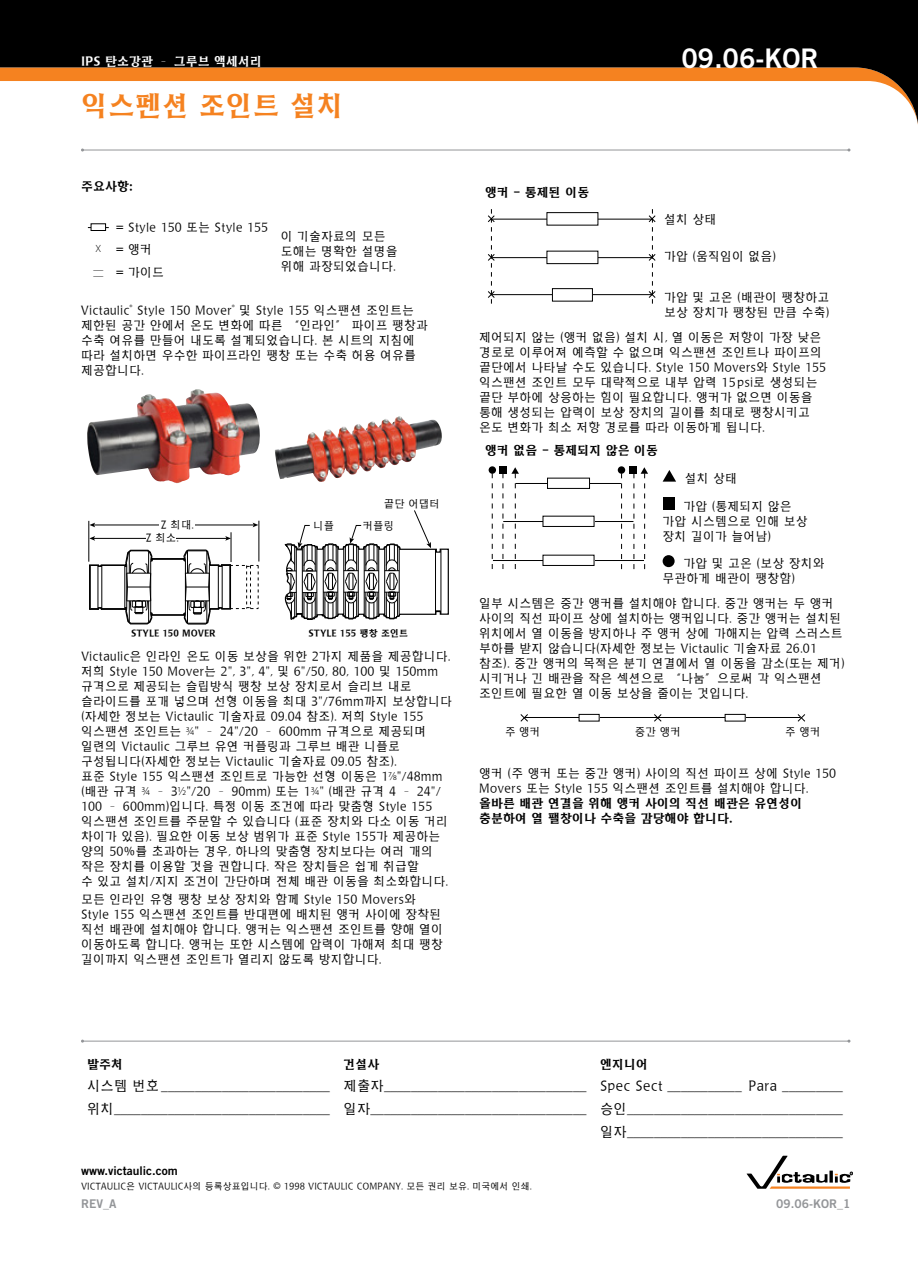
<style>
.page{position:relative;width:918px;height:1263px;background:#fff}
.page>*{position:absolute;margin:0;border:0;box-sizing:border-box;transform-origin:0 0}
.t1{font:700 27px "HY Buwha L";color:#f58220}
.t2{font:27px "Trade Gothic LT Std Bd 2";color:#fff}
.t3{font:300 13.5px/22.6px "HY Buwha L";color:#000;text-align:right}
.t4{font:300 12px/15px "HY Buwha L";color:#000}
.t5{font:700 12px/15px "HY Buwha L";color:#000}
.t6{font:12px "Trade Gothic LT Std Bd 2";color:#000}
.t7{font:12px "Trade Gothic LT Std Bd 2";color:#939598}
.t8{font:700 12px "HY Buwha L";color:#fff}
.t9{font:300 10.65px "HY Buwha L";color:#000}
.t10{font:300 10.5px/13.4px "HY Buwha L";color:#000}
.t11{font:300 10.5px "Myriad Pro";color:#000}
.t12{font:300 9px "HY Buwha L";color:#000}
.t13{font:700 9px "HY Buwha L";color:#000}
.s1{font-family:"Myriad Pro";font-size:10.5px}
.s2{font-family:"Myriad Pro"}
.s3{font-family:"Trade Gothic LT Std"}
</style>
<div class="page">
<div style="left:91px;top:223px;width:15px;height:8px;border:1px solid #000"></div>
<img style="left:87px;top:389px;width:173px;height:94px">
<img style="left:275px;top:416px;width:124px;height:66px">
<hr style="left:93px;top:538px;width:134px;height:1px;background:#000">
<svg style="left:225px;top:536px;width:6px;height:5px"></svg>
<svg style="left:90px;top:536px;width:5px;height:5px"></svg>
<hr style="left:259px;top:521px;width:1px;height:40px;background:#000">
<hr style="left:89px;top:521px;width:1px;height:41px;background:#000">
<div style="left:146px;top:533px;width:29px;height:9px;background:#fff"></div>
<hr style="left:94px;top:525px;width:160px;height:1px;background:#000">
<svg style="left:253px;top:523px;width:5px;height:4px"></svg>
<svg style="left:89px;top:523px;width:6px;height:4px"></svg>
<div style="left:159px;top:520px;width:36px;height:9px;background:#fff"></div>
<hr style="left:231px;top:532px;width:1px;height:30px;background:#000">
<svg style="left:88px;top:549px;width:171px;height:76px"></svg>
<svg style="left:284px;top:510px;width:165px;height:110px"></svg>
<hr style="left:491px;top:219px;width:161px;height:1px;background:#000">
<hr style="left:491px;top:257px;width:161px;height:1px;background:#000">
<hr style="left:491px;top:294px;width:162px;height:1px;background:#000">
<div style="left:547px;top:212px;width:51px;height:13px;background:#fff;border:1px solid #000"></div>
<div style="left:547px;top:251px;width:51px;height:13px;background:#fff"></div>
<div style="left:547px;top:251px;width:51px;height:13px;border:1px solid #000"></div>
<div style="left:552px;top:289px;width:40px;height:12px;background:#fff"></div>
<div style="left:552px;top:288px;width:41px;height:13px;border:1px solid #000"></div>
<svg style="left:488px;top:209px;width:7px;height:95px"></svg>
<svg style="left:648px;top:209px;width:8px;height:95px"></svg>
<hr style="left:516px;top:483px;width:105px;height:1px;background:#000">
<hr style="left:503px;top:521px;width:130px;height:1px;background:#000">
<hr style="left:493px;top:560px;width:151px;height:1px;background:#000">
<div style="left:548px;top:478px;width:42px;height:10px;background:#fff"></div>
<div style="left:547px;top:478px;width:43px;height:11px;border:1px solid #000"></div>
<div style="left:543px;top:516px;width:51px;height:10px;background:#fff"></div>
<div style="left:543px;top:516px;width:51px;height:11px;border:1px solid #000"></div>
<div style="left:543px;top:555px;width:51px;height:10px;background:#fff"></div>
<div style="left:543px;top:555px;width:51px;height:11px;border:1px solid #000"></div>
<svg style="left:503px;top:474px;width:1px;height:95px"></svg>
<svg style="left:492px;top:474px;width:1px;height:95px"></svg>
<svg style="left:621px;top:474px;width:1px;height:96px"></svg>
<svg style="left:634px;top:474px;width:1px;height:96px"></svg>
<div style="left:499px;top:466px;width:8px;height:8px;background:#000"></div>
<div style="left:489px;top:466px;width:7px;height:8px;background:#000;border-radius:50%"></div>
<svg style="left:511px;top:467px;width:8px;height:102px"></svg>
<div style="left:630px;top:466px;width:7px;height:8px;background:#000"></div>
<div style="left:618px;top:466px;width:7px;height:8px;background:#000;border-radius:50%"></div>
<svg style="left:641px;top:467px;width:7px;height:103px"></svg>
<svg style="left:663px;top:470px;width:13px;height:12px"></svg>
<div style="left:663px;top:498px;width:12px;height:12px;background:#000"></div>
<div style="left:663px;top:555px;width:12px;height:12px;background:#000;border-radius:50%"></div>
<hr style="left:525px;top:717px;width:275px;height:1px;background:#000">
<div style="left:579px;top:714px;width:20px;height:7px;background:#fff"></div>
<div style="left:579px;top:714px;width:21px;height:7px;border:1px solid #000"></div>
<div style="left:725px;top:714px;width:20px;height:7px;background:#fff"></div>
<div style="left:725px;top:714px;width:21px;height:7px;border:1px solid #000"></div>
<svg style="left:520px;top:714px;width:8px;height:8px"></svg>
<svg style="left:654px;top:714px;width:8px;height:8px"></svg>
<svg style="left:797px;top:714px;width:9px;height:8px"></svg>
<hr style="left:82px;top:150px;width:767px;height:1px;background:#939598">
<svg style="left:0;top:0;width:918px;height:125px;fill:#000"></svg>
<svg style="left:747px;top:1156px;width:106px;height:33px"></svg>
<hr style="left:82px;top:1041px;width:767px;height:1px;background:#939598">
<p class="t8" style="left:81px;top:55px;width:183px">IPS 탄소강관 – 그루브 액세서리</p>
<h1 class="t2" style="left:681px;top:42px;width:139px">09.06-KOR</h1>
<h1 class="t1" style="left:81px;top:92px;width:264px">익스펜션 조인트 설치</h1>
<p class="t5" style="left:81px;top:179px;width:53px">주요사항:</p>
<p class="t4" style="left:116px;top:220px;width:154px">= Style 150 또는 Style 155</p>
<p class="t4" style="left:281px;top:229px;width:118px">이 기술자료의 모든 도해는 명확한 설명을 위해 과장되었습니다.</p>
<p class="t4" style="left:95px;top:242px;width:58px"><span class="s1">X</span> = 앵커</p>
<p class="t11" style="left:93px;top:263px;width:12px">—</p>
<p class="t4" style="left:93px;top:265px;width:73px"><sub>—</sub> = 가이드</p>
<p class="t4" style="left:81px;top:303px;width:349px">Victaulic<sup>®</sup> Style 150 Mover<sup>®</sup> 및 Style 155 익스팬션 조인트는 제한된 공간 안에서 온도 변화에 따른 “인라인” 파이프 팽창과 수축 여유를 만들어 내도록 설계되었습니다. 본 시트의 지침에 따라 설치하면 우수한 파이프라인 팽창 또는 수축 허용 여유를 제공합니다.</p>
<p class="t10" style="left:146px;top:518px;width:50px;text-indent:15px">Z 최대.<br>Z 최소.</p>
<p class="t10" style="left:384px;top:497px;width:57px">끝단 어댑터</p>
<p class="t10" style="left:313px;top:519px;width:22px">니플</p>
<p class="t10" style="left:363px;top:519px;width:33px">커플링</p>
<p class="t4" style="left:81px;top:622px;width:371px;line-height:22.6px;text-indent:236px">설명을 위한 확대도<br>Victaulic은 인라인 온도 이동 보상을 위한 2가지 제품을 제공합니다.</p>
<p class="t4" style="left:81px;top:664px;width:373px">저희 Style 150 Mover는 2", 3", 4", 및 6"/50, 80, 100 및 150mm 규격으로 제공되는 슬립방식 팽창 보상 장치로서 슬리브 내로 슬라이드를 포개 넣으며 선형 이동을 최대 3"/76mm까지 보상합니다 (자세한 정보는 Victaulic 기술자료 09.04 참조). 저희 Style 155 익스팬션 조인트는 <span class="s2">3/4</span>" – 24"/20 – 600mm 규격으로 제공되며 일련의 Victaulic 그루브 유연 커플링과 그루브 배관 니플로 구성됩니다(자세한 정보는 Victaulic 기술자료 09.05 참조).<br>표준 Style 155 익스팬션 조인트로 가능한 선형 이동은 1<span class="s2">7/8</span>"/48mm (배관 규격 <span class="s2">3/4</span> – 3<span class="s2">1/2</span>"/20 – 90mm) 또는 1<span class="s2">3/4</span>" (배관 규격 4 – 24"/ 100 – 600mm)입니다. 특정 이동 조건에 따라 맞춤형 Style 155 익스팬션 조인트를 주문할 수 있습니다 (표준 장치와 다소 이동 거리 차이가 있음). 필요한 이동 보상 범위가 표준 Style 155가 제공하는 양의 50%를 초과하는 경우, 하나의 맞춤형 장치보다는 여러 개의 작은 장치를 이용할 것을 권합니다. 작은 장치들은 쉽게 취급할<br>수 있고 설치/지지 조건이 간단하며 전체 배관 이동을 최소화합니다.</p>
<p class="t4" style="left:81px;top:891px;width:364px">모든 인라인 유형 팽창 보상 장치와 함께 Style 150 Movers와 Style 155 익스팬션 조인트를 반대편에 배치된 앵커 사이에 장착된 직선 배관에 설치해야 합니다. 앵커는 익스팬션 조인트를 향해 열이 이동하도록 합니다. 앵커는 또한 시스템에 압력이 가해져 최대 팽창 길이까지 익스팬션 조인트가 열리지 않도록 방지합니다.</p>
<p class="t13" style="left:309px;top:629px;width:101px">STYLE 155 팽창 조인트</p>
<p class="t13" style="left:131px;top:629px;width:86px">STYLE 150 MOVER</p>
<p class="t5" style="left:485px;top:185px;width:106px">앵커 - 통제된 이동</p>
<p class="t4" style="left:664px;top:212px;width:54px">설치 상태</p>
<p class="t4" style="left:664px;top:249px;width:114px">가압 (움직임이 없음)</p>
<p class="t4" style="left:664px;top:290px;width:167px">가압 및 고온 (배관이 팽창하고 보상 장치가 팽창된 만큼 수축)</p>
<p class="t4" style="left:479px;top:330px;width:349px">제어되지 않는 (앵커 없음) 설치 시, 열 이동은 저항이 가장 낮은 경로로 이루어져 예측할 수 없으며 익스팬션 조인트나 파이프의 끝단에서 나타날 수도 있습니다. Style 150 Movers와 Style 155 익스팬션 조인트 모두 대략적으로 내부 압력 15psi로 생성되는 끝단 부하에 상응하는 힘이 필요합니다. 앵커가 없으면 이동을 통해 생성되는 압력이 보상 장치의 길이를 최대로 팽창시키고 온도 변화가 최소 저항 경로를 따라 이동하게 됩니다.</p>
<p class="t5" style="left:485px;top:443px;width:174px">앵커 없음 - 통제되지 않은 이동</p>
<p class="t4" style="left:685px;top:471px;width:54px">설치 상태</p>
<p class="t4" style="left:663px;top:499px;width:147px;text-indent:21px">가압 (통제되지 않은 가압 시스템으로 인해 보상 장치 길이가 늘어남)</p>
<p class="t4" style="left:663px;top:556px;width:164px;text-indent:21px">가압 및 고온 (보상 장치와 무관하게 배관이 팽창함)</p>
<p class="t4" style="left:479px;top:596px;width:367px">일부 시스템은 중간 앵커를 설치해야 합니다. 중간 앵커는 두 앵커 사이의 직선 파이프 상에 설치하는 앵커입니다. 중간 앵커는 설치된 위치에서 열 이동을 방지하나 주 앵커 상에 가해지는 압력 스러스트 부하를 받지 않습니다(자세한 정보는 Victaulic 기술자료 26.01 참조). 중간 앵커의 목적은 분기 연결에서 열 이동을 감소(또는 제거) 시키거나 긴 배관을 작은 섹션으로 “나눔”으로써 각 익스팬션 조인트에 필요한 열 이동 보상을 줄이는 것입니다.</p>
<p class="t9" style="left:505px;top:726px;width:37px">주 앵커</p>
<p class="t9" style="left:635px;top:726px;width:48px">중간 앵커</p>
<p class="t9" style="left:785px;top:726px;width:37px">주 앵커</p>
<p class="t4" style="left:479px;top:766px;width:359px">앵커 (주 앵커 또는 중간 앵커) 사이의 직선 파이프 상에 Style 150<br>Movers 또는 Style 155 익스팬션 조인트를 설치해야 합니다.</p>
<p class="t5" style="left:479px;top:796px;width:325px">올바른 배관 연결을 위해 앵커 사이의 직선 배관은 유연성이 충분하여 열 팰창이나 수축을 감당해야 합니다.</p>
<p class="t5" style="left:87px;top:1057px;width:37px">발주처</p>
<p class="t5" style="left:344px;top:1057px;width:37px">건설사</p>
<p class="t5" style="left:600px;top:1057px;width:49px">엔지니어</p>
<p class="t3" style="left:87px;top:1075px;width:757px">시스템 번호_________________________ 제출자______________________________ Spec Sect ___________ Para _________ 위치________________________________ 일자________________________________ 승인________________________________ 일자________________________________</p>
<p class="t6" style="left:81px;top:1164px;width:98px">www.victaulic.com</p>
<p class="t12" style="left:81px;top:1182px;width:453px">VICTAULIC은 VICTAULIC사의 등록상표입니다. <span class="s3">©</span> 1998 VICTAULIC COMPANY. 모든 권리 보유. 미국에서 인쇄.</p>
<p class="t7" style="left:81px;top:1197px;width:37px">REV_A</p>
<p class="t7" style="left:776px;top:1197px;width:76px">09.06-KOR_1</p>
</div>
